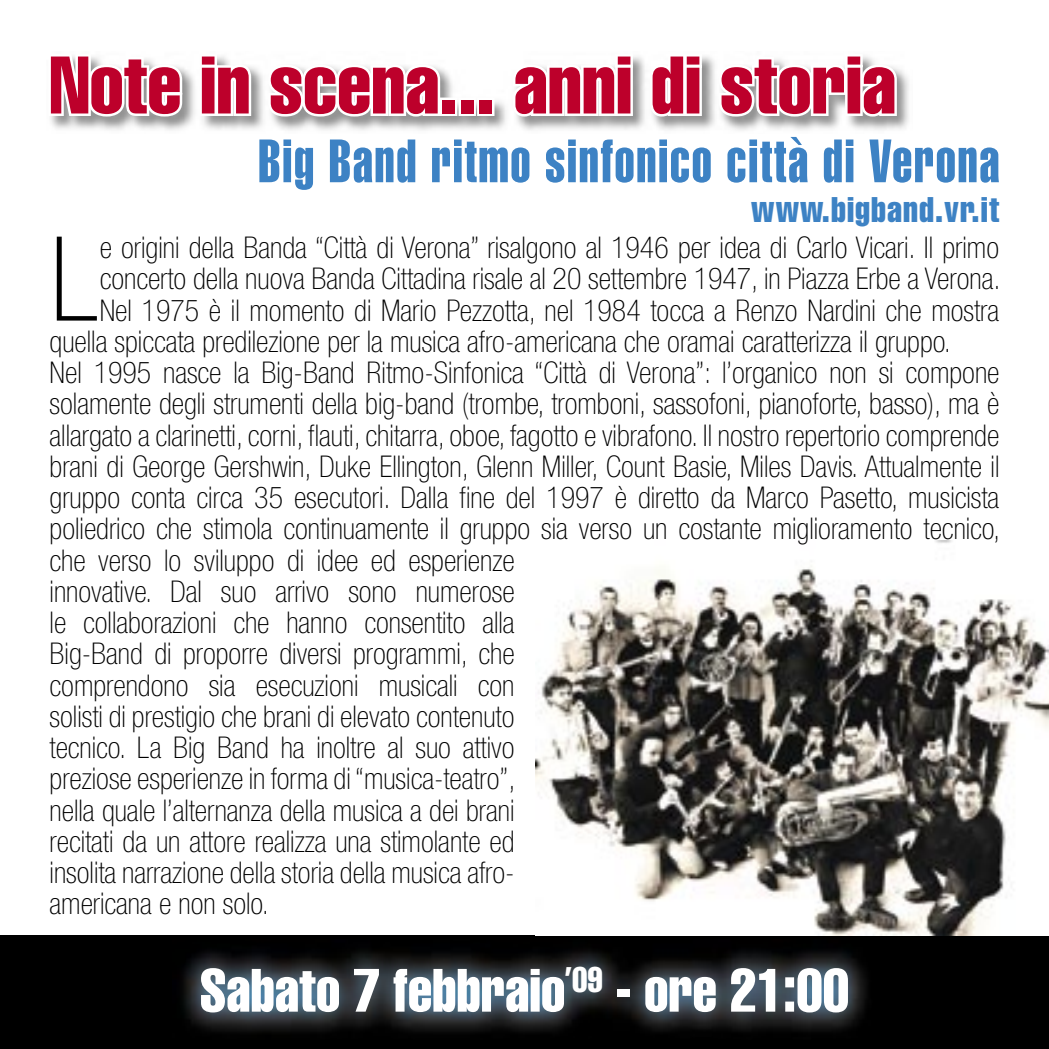
<style>
.page{position:relative;width:1049px;height:1049px;background:#fff}
.page>*{position:absolute;margin:0;border:0;box-sizing:border-box;transform-origin:0 0}
.t1{font:100 condensed 117.5px "Helvetica Neue";color:#000}
.t2{font:extra-condensed 80px "Helvetica";color:#bd002b}
.t3{font:60px "Helvetica Extra Compressed";letter-spacing:.03em;color:#3d82c4}
.t4{font:extra-condensed 60px "Helvetica";color:#fff;scale:.95 1}
.t5{font:extra-condensed 35px "Helvetica";letter-spacing:.03em;color:#3d82c4}
.t6{font:100 condensed 30px "Helvetica Neue";color:#000}
</style>
<div class="page">
<div style="left:0;top:935px;width:1049px;height:114px;background:#000"></div>
<img style="left:536px;top:540px;width:513px;height:395px">
<img style="left:50px;top:56px;width:859px;height:75px">
<svg style="left:50px;top:56px;width:135px;height:63px"></svg>
<svg style="left:197px;top:56px;width:57px;height:62px"></svg>
<svg style="left:266px;top:62px;width:177px;height:57px"></svg>
<div style="left:440px;top:98px;width:17px;height:18px;border:5px solid #fff"></div>
<div style="left:458px;top:98px;width:18px;height:18px;border:5px solid #fff"></div>
<div style="left:477px;top:98px;width:17px;height:18px;border:5px solid #fff"></div>
<svg style="left:510px;top:56px;width:125px;height:63px"></svg>
<svg style="left:647px;top:56px;width:57px;height:63px"></svg>
<svg style="left:716px;top:56px;width:183px;height:63px"></svg>
<img style="left:183px;top:951px;width:684px;height:81px">
<h2 class="t2" style="left:50px;top:34px;width:848px">Note in scena... anni di storia</h2>
<h3 class="t3" style="left:258px;top:125px;width:742px">Big Band ritmo sinfonico città di Verona</h3>
<p class="t5" style="left:751px;top:188px;width:250px">www.bigband.vr.it</p>
<h1 class="t1" style="left:50px;top:213px;width:52px">L</h1>
<p class="t6" style="left:100px;top:231px;width:901px">e origini della Banda “Città di Verona” risalgono al 1946 per idea di Carlo Vicari. Il primo</p>
<p class="t6" style="left:100px;top:262px;width:902px">concerto della nuova Banda Cittadina risale al 20 settembre 1947, in Piazza Erbe a Verona.</p>
<p class="t6" style="left:100px;top:293px;width:901px">Nel 1975 è il momento di Mario Pezzotta, nel 1984 tocca a Renzo Nardini che mostra</p>
<p class="t6" style="left:50px;top:324px;width:903px">quella spiccata predilezione per la musica afro-americana che oramai caratterizza il gruppo.</p>
<p class="t6" style="left:50px;top:356px;width:951px">Nel 1995 nasce la Big-Band Ritmo-Sinfonica “Città di Verona”: l’organico non si compone</p>
<p class="t6" style="left:50px;top:387px;width:951px">solamente degli strumenti della big-band (trombe, tromboni, sassofoni, pianoforte, basso), ma è</p>
<p class="t6" style="left:50px;top:418px;width:951px">allargato a clarinetti, corni, flauti, chitarra, oboe, fagotto e vibrafono. Il nostro repertorio comprende</p>
<p class="t6" style="left:50px;top:449px;width:951px">brani di George Gershwin, Duke Ellington, Glenn Miller, Count Basie, Miles Davis. Attualmente il</p>
<p class="t6" style="left:50px;top:481px;width:951px">gruppo conta circa 35 esecutori. Dalla fine del 1997 è diretto da Marco Pasetto, musicista</p>
<p class="t6" style="left:50px;top:512px;width:952px">poliedrico che stimola continuamente il gruppo sia verso un costante miglioramento tecnico,</p>
<p class="t6" style="left:50px;top:543px;width:466px">che verso lo sviluppo di idee ed esperienze</p>
<p class="t6" style="left:50px;top:574px;width:466px">innovative. Dal suo arrivo sono numerose</p>
<p class="t6" style="left:50px;top:606px;width:466px">le collaborazioni che hanno consentito alla</p>
<p class="t6" style="left:50px;top:637px;width:466px">Big-Band di proporre diversi programmi, che</p>
<p class="t6" style="left:50px;top:668px;width:466px">comprendono sia esecuzioni musicali con</p>
<p class="t6" style="left:50px;top:699px;width:466px">solisti di prestigio che brani di elevato contenuto</p>
<p class="t6" style="left:50px;top:731px;width:466px">tecnico. La Big Band ha inoltre al suo attivo</p>
<p class="t6" style="left:50px;top:762px;width:467px">preziose esperienze in forma di “musica-teatro”,</p>
<p class="t6" style="left:50px;top:793px;width:466px">nella quale l’alternanza della musica a dei brani</p>
<p class="t6" style="left:50px;top:824px;width:466px">recitati da un attore realizza una stimolante ed</p>
<p class="t6" style="left:50px;top:856px;width:466px">insolita narrazione della storia della musica afro-</p>
<p class="t6" style="left:50px;top:887px;width:221px">americana e non solo.</p>
<h3 class="t4" style="left:200px;top:952px;width:685px">Sabato 7 febbraio<sup>’09</sup> - ore 21:00</h3>
</div>
